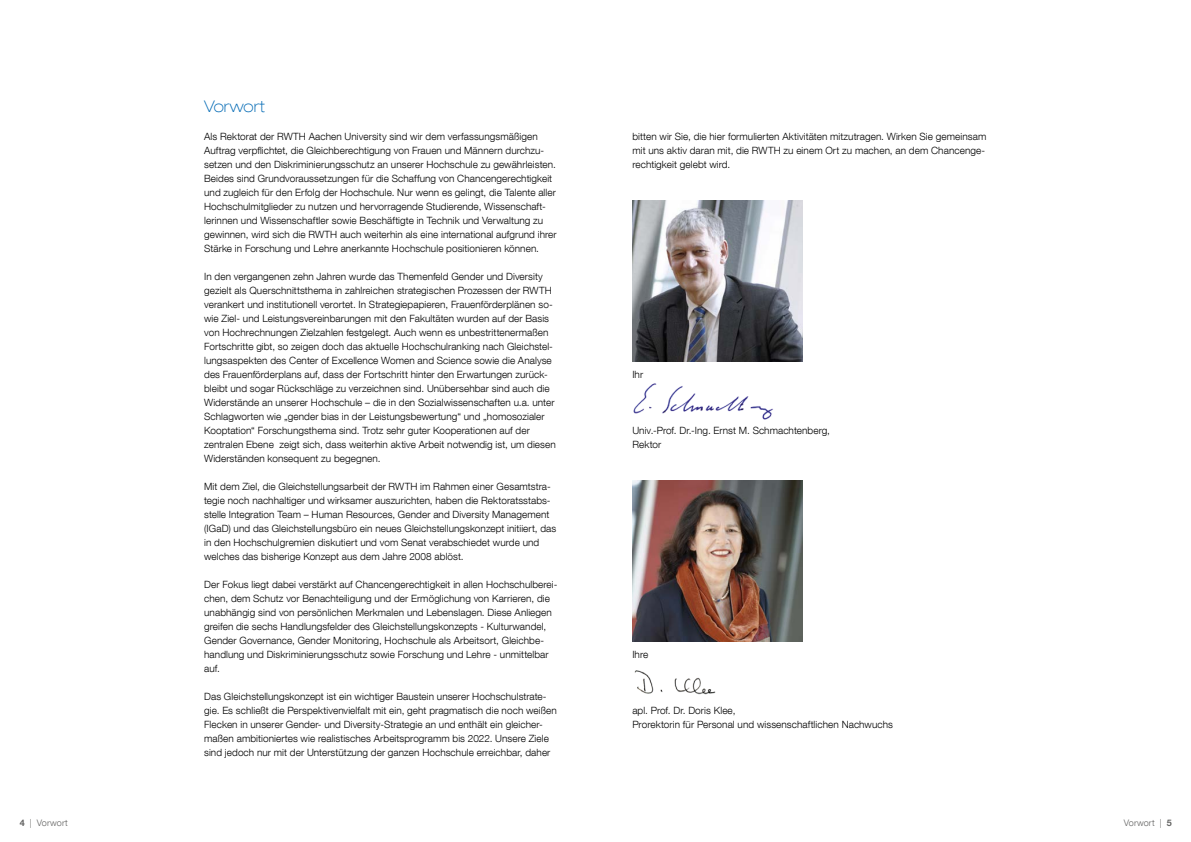
<style>
.page{position:relative;width:1191px;height:842px;background:#fff}
.page>*{position:absolute;margin:0;border:0;box-sizing:border-box;transform-origin:0 0}
.t1{font:100 expanded 16px "Helvetica Neue LT Com";color:#0069b4}
.t2{font:300 10px/14px "Helvetica Neue LT Com";letter-spacing:.01em;color:#000}
.t3{font:300 9px "Helvetica Neue LT Com";letter-spacing:.01em;color:#636362}
.s1{font-weight:700}
</style>
<div class="page">
<img style="left:633px;top:383px;width:140px;height:37px">
<img style="left:634px;top:670px;width:82px;height:25px">
<img style="left:632px;top:200px;width:170px;height:161px">
<img style="left:632px;top:480px;width:170px;height:161px">
<h1 class="t1" style="left:204px;top:96px;width:62px">Vorwort</h1>
<p class="t2" style="left:204px;top:129px;width:354px">Als Rektorat der RWTH Aachen University sind wir dem verfassungsmäßigen Auftrag verpflichtet, die Gleichberechtigung von Frauen und Männern durchzu&shy;setzen und den Diskriminierungsschutz an unserer Hochschule zu gewährleisten.<br>Beides sind Grundvoraussetzungen für die Schaffung von Chancengerechtigkeit und zugleich für den Erfolg der Hochschule. Nur wenn es gelingt, die Talente aller Hochschulmitglieder zu nutzen und hervorragende Studierende, Wissenschaft&shy;lerinnen und Wissenschaftler sowie Beschäftigte in Technik und Verwaltung zu gewinnen, wird sich die RWTH auch weiterhin als eine international aufgrund ihrer Stärke in Forschung und Lehre anerkannte Hochschule positionieren können.</p>
<p class="t2" style="left:204px;top:269px;width:353px">In den vergangenen zehn Jahren wurde das Themenfeld Gender und Diversity gezielt als Querschnittsthema in zahlreichen strategischen Prozessen der RWTH verankert und institutionell verortet. In Strategiepapieren, Frauenförderplänen so&shy;wie Ziel- und Leistungsvereinbarungen mit den Fakultäten wurden auf der Basis von Hochrechnungen Zielzahlen festgelegt. Auch wenn es unbestrittenermaßen Fortschritte gibt, so zeigen doch das aktuelle Hochschulranking nach Gleichstel&shy;lungsaspekten des Center of Excellence Women and Science sowie die Analyse des Frauenförderplans auf, dass der Fortschritt hinter den Erwartungen zurück&shy;bleibt und sogar Rückschläge zu verzeichnen sind. Unübersehbar sind auch die Widerstände an unserer Hochschule – die in den Sozialwissenschaften u.a. unter Schlagworten wie „gender bias in der Leistungsbewertung“ und „homosozialer Kooptation“ Forschungsthema sind. Trotz sehr guter Kooperationen auf der zentralen Ebene zeigt sich, dass weiterhin aktive Arbeit notwendig ist, um diesen Widerständen konsequent zu begegnen.</p>
<p class="t2" style="left:204px;top:479px;width:354px">Mit dem Ziel, die Gleichstellungsarbeit der RWTH im Rahmen einer Gesamtstra&shy;tegie noch nachhaltiger und wirksamer auszurichten, haben die Rektoratsstabs&shy;stelle Integration Team – Human Resources, Gender and Diversity Management (IGaD) und das Gleichstellungsbüro ein neues Gleichstellungskonzept initiiert, das in den Hochschulgremien diskutiert und vom Senat verabschiedet wurde und welches das bisherige Konzept aus dem Jahre 2008 ablöst.</p>
<p class="t2" style="left:204px;top:577px;width:355px">Der Fokus liegt dabei verstärkt auf Chancengerechtigkeit in allen Hochschulberei&shy;chen, dem Schutz vor Benachteiligung und der Ermöglichung von Karrieren, die unabhängig sind von persönlichen Merkmalen und Lebenslagen. Diese Anliegen greifen die sechs Handlungsfelder des Gleichstellungskonzepts - Kulturwandel, Gender Governance, Gender Monitoring, Hochschule als Arbeitsort, Gleichbe&shy;handlung und Diskriminierungsschutz sowie Forschung und Lehre - unmittelbar auf.</p>
<p class="t2" style="left:204px;top:689px;width:354px">Das Gleichstellungskonzept ist ein wichtiger Baustein unserer Hochschulstrate&shy;gie. Es schließt die Perspektivenvielfalt mit ein, geht pragmatisch die noch weißen Flecken in unserer Gender- und Diversity-Strategie an und enthält ein gleicher&shy;maßen ambitioniertes wie realistisches Arbeitsprogramm bis 2022. Unsere Ziele sind jedoch nur mit der Unterstützung der ganzen Hochschule erreichbar, daher</p>
<p class="t2" style="left:632px;top:129px;width:355px;text-align:justify">bitten wir Sie, die hier formulierten Aktivitäten mitzutragen. Wirken Sie gemeinsam mit uns aktiv daran mit, die RWTH zu einem Ort zu machen, an dem Chancenge&shy;rechtigkeit gelebt wird.</p>
<p class="t2" style="left:632px;top:367px;width:12px">Ihr</p>
<p class="t2" style="left:632px;top:423px;width:199px">Univ.-Prof. Dr.-Ing. Ernst M. Schmachtenberg,<br>Rektor</p>
<p class="t2" style="left:632px;top:647px;width:17px">Ihre</p>
<p class="t2" style="left:632px;top:703px;width:262px">apl. Prof. Dr. Doris Klee,<br>Prorektorin für Personal und wissenschaftlichen Nachwuchs</p>
<p class="t3" style="left:20px;top:817px;width:50px"><span class="s1">4</span> | Vorwort</p>
<p class="t3" style="left:1123px;top:817px;width:50px">Vorwort | <span class="s1">5</span></p>
</div>
